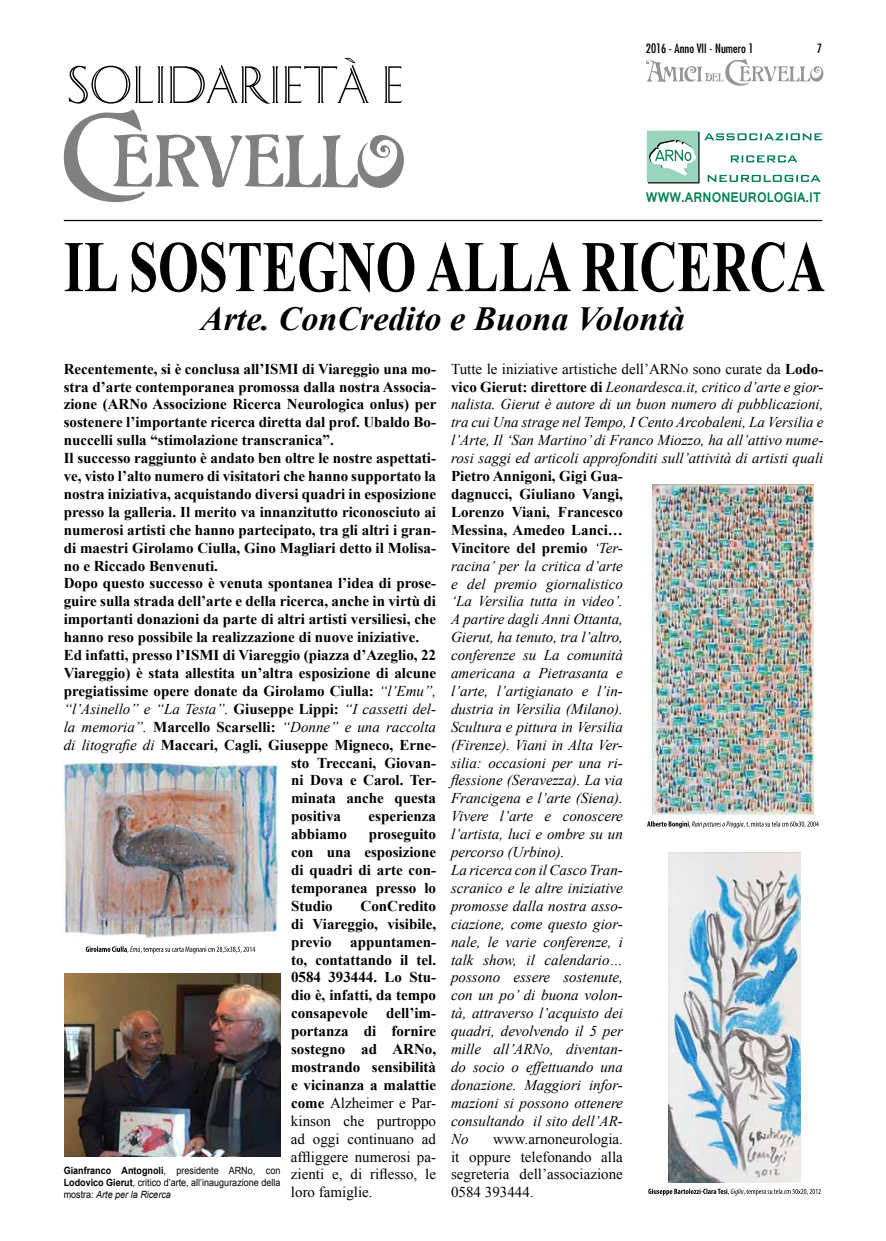
<style>
.page{position:relative;width:886px;height:1241px;background:#fff}
.page>*{position:absolute;margin:0;border:0;box-sizing:border-box;transform-origin:0 0}
.t1{font:700 72.5px "Times New Roman";color:#000;scale:.72 1}
.t2{font:53.62px "Delphian ATT";color:#000}
.t3{font:italic 700 33.75px "Times New Roman";color:#000}
.t4{font:italic 15px/17.9px "Times New Roman";color:#000;text-align:justify}
.t5{font:700 15px/17.9px "Times New Roman";color:#000;text-align:justify}
.t6{font:15px/17.9px "Times New Roman";color:#000;text-align:justify}
.t7{font:700 15px "Vrinda";color:#00814f;scale:.9 1}
.t8{font:condensed 12.5px "Futura";color:#000}
.t9{font:10px/12px "Arial";color:#000;text-align:justify;scale:.9 1}
.t10{font:700 10px "Arial";color:#000;scale:.9 1}
.s1{font-style:normal}
.s2{font-weight:700;font-style:normal}
.s3{font-weight:400;font-style:italic}
.s4{font-weight:700}
.s5{font-weight:400}
.s6{font-style:italic}
</style>
<div class="page">
<svg style="left:646px;top:59px;width:178px;height:27px"></svg>
<hr style="left:64px;top:220px;width:758px;height:1px;background:#000">
<svg style="left:63px;top:109px;width:341px;height:93px"></svg>
<svg style="left:648px;top:1188px;width:173px;height:7px"></svg>
<img style="left:668px;top:852px;width:133px;height:330px">
<img style="left:652px;top:484px;width:162px;height:329px">
<svg style="left:647px;top:821px;width:172px;height:7px"></svg>
<svg style="left:86px;top:946px;width:169px;height:7px"></svg>
<img style="left:62px;top:762px;width:216px;height:176px">
<svg style="left:647px;top:131px;width:175px;height:52px"></svg>
<img style="left:64px;top:973px;width:216px;height:183px">
<h2 class="t2" style="left:67px;top:56px;width:339px">SOLIDARIETÀ E</h2>
<p class="t8" style="left:646px;top:41px;width:109px">2016 - Anno VII - Numero 1</p>
<p class="t8" style="left:817px;top:41px;width:7px">7</p>
<p class="t7" style="left:646px;top:187px;width:196px">WWW.ARNONEUROLOGIA.IT</p>
<h1 class="t1" style="left:64px;top:217px;width:1057px">IL SOSTEGNO ALLA RICERCA</h1>
<h3 class="t3" style="left:201px;top:295px;width:485px">Arte. ConCredito e Buona Volontà</h3>
<p class="t5" style="left:64px;top:359px;width:374px">Recentemente, si è conclusa all’ISMI di Viareggio una mo&shy;stra d’arte contemporanea promossa dalla nostra Associa&shy;zione (ARN</p>
<p class="t4" style="left:451px;top:359px;width:374px"><span class="s1">Tutte le iniziative artistiche dell’ARNo sono curate da</span> <span class="s2">Lodo&shy;vico Gierut: direttore di</span> Leonardesca.it, critico d’arte e gior&shy;nalista. Gierut è autore di un buon numero di pubblicazioni, tra cui Una strage nel Tempo, I Cento Arcobaleni, La Versilia e l’Arte, Il ‘San Martino’ di Franco Miozzo, ha all’attivo nume&shy;rosi saggi ed articoli approfonditi sull’attività di artisti quali</p>
<p class="t4" style="left:451px;top:466px;width:173px;text-align:left"><span class="s2">Pietro Annigoni, Gigi Gua&shy;dagnucci, Giuliano Vangi,<br>Lorenzo Viani, Francesco<br>Messina, Amedeo Lanci…<br>Vincitore del premio</span> ‘Ter&shy;racina’ per la critica d’arte e del premio giornalistico ‘La Versilia tutta in video’.<br>A partire dagli Anni Ottanta,<br>Gierut, ha tenuto, tra l’altro, conferenze su La comunità americana a Pietrasanta e l’arte, l’artigianato e l’in&shy;dustria in Versilia (Milano).<br>Scultura e pittura in Versilia (Firenze). Viani in Alta Ver&shy;silia: occasioni per una ri&shy;flessione (Seravezza). La via<br>Francigena e l’arte (Siena).<br>Vivere l’arte e conoscere l’artista, luci e ombre su un percorso (Urbino).<br>La ricerca con il Casco Tran&shy;scranico e le altre iniziative promosse dalla nostra asso&shy;ciazione, come questo gior&shy;nale, le varie conferenze, i talk show, il calendario… possono essere sostenute, con un po’ di buona volon&shy;tà, attraverso l’acquisto dei quadri, devolvendo il 5 per mille all’ARNo, diventan&shy;do socio o effettuando una donazione. Maggiori infor&shy;mazioni si possono ottenere consultando il sito dell’AR-<br>No</p>
<p class="t5" style="left:140px;top:395px;width:298px">o Associzione Ricerca Neurologica onlus) per</p>
<p class="t5" style="left:64px;top:413px;width:374px">sostenere l’importante ricerca diretta dal prof. Ubaldo Bo-</p>
<p class="t5" style="left:64px;top:431px;width:271px">nuccelli sulla “stimolazione transcranica”.</p>
<p class="t5" style="left:64px;top:448px;width:374px">Il successo raggiunto è andato ben oltre le nostre aspettati-</p>
<p class="t5" style="left:64px;top:466px;width:374px">ve, visto l’alto numero di visitatori che hanno supportato la</p>
<p class="t5" style="left:64px;top:484px;width:374px">nostra iniziativa, acquistando diversi quadri in esposizione</p>
<p class="t5" style="left:64px;top:502px;width:374px">presso la galleria. Il merito va innanzitutto riconosciuto ai</p>
<p class="t5" style="left:64px;top:520px;width:374px">numerosi artisti che hanno partecipato, tra gli altri i gran-</p>
<p class="t5" style="left:64px;top:538px;width:374px">di maestri Girolamo Ciulla, Gino Magliari detto il Molisa-</p>
<p class="t5" style="left:64px;top:556px;width:156px">no e Riccado Benvenuti.</p>
<p class="t5" style="left:64px;top:574px;width:374px">Dopo questo successo è venuta spontanea l’idea di prose-</p>
<p class="t5" style="left:64px;top:592px;width:374px">guire sulla strada dell’arte e della ricerca, anche in virtù di</p>
<p class="t5" style="left:64px;top:610px;width:374px">importanti donazioni da parte di altri artisti versiliesi, che</p>
<p class="t5" style="left:64px;top:627px;width:357px">hanno reso possibile la realizzazione di nuove iniziative.</p>
<p class="t5" style="left:64px;top:645px;width:374px">Ed infatti, presso l’ISMI di Viareggio (piazza d’Azeglio, 22</p>
<p class="t5" style="left:64px;top:663px;width:374px">Viareggio) è stata allestita un’altra esposizione di alcune</p>
<p class="t5" style="left:64px;top:681px;width:374px">pregiatissime opere donate da Girolamo Ciulla: <span class="s3">“l’Emu”,</span></p>
<p class="t4" style="left:64px;top:699px;width:374px">“l’Asinello” e “La Testa”. <span class="s2">Giuseppe Lippi:</span> “I cassetti del-</p>
<p class="t4" style="left:64px;top:717px;width:374px">la memoria”. <span class="s2">Marcello Scarselli:</span> “Donne” e una raccolta</p>
<p class="t5" style="left:64px;top:735px;width:374px"><span class="s3">di litografie di</span> Maccari, Cagli, Giuseppe Migneco, Erne-</p>
<p class="t5" style="left:291px;top:753px;width:147px">sto Treccani, Giovan-</p>
<p class="t5" style="left:291px;top:771px;width:147px">ni Dova e Carol. Ter-</p>
<p class="t5" style="left:291px;top:788px;width:147px">minata anche questa</p>
<p class="t5" style="left:291px;top:806px;width:52px">positiva</p>
<p class="t5" style="left:369px;top:806px;width:69px">esperienza</p>
<p class="t5" style="left:291px;top:824px;width:57px">abbiamo</p>
<p class="t5" style="left:291px;top:824px;width:147px;text-indent:78px">proseguito con una esposizione di quadri di arte con&shy;temporanea presso lo Studio</p>
<p class="t5" style="left:291px;top:896px;width:147px;text-indent:70px">ConCredito di Viareggio, visibile, previo appuntamen&shy;to, contattando il tel.<br>0584 393444. Lo Stu&shy;dio è, infatti, da tempo consapevole dell’im&shy;portanza di fornire sostegno ad ARN</p>
<p class="t6" style="left:291px;top:1039px;width:147px;text-indent:134px"><span class="s4">o, mostrando sensibilità e vicinanza a malattie come</span> Alzheimer e Par&shy;kinson che purtroppo ad oggi continuano ad affliggere numerosi pa&shy;zienti e, di riflesso, le loro famiglie.</p>
<p class="t6" style="left:451px;top:1129px;width:173px;text-indent:42px">www.arnoneurologia. it oppure telefonando alla segreteria dell’associazione 0584 393444.</p>
<p class="t10" style="left:64px;top:1163px;width:192px">Gianfranco Antognoli<span class="s5">, presidente ARN</span></p>
<p class="t9" style="left:64px;top:1164px;width:242px;text-indent:184px">o, con <span class="s4">Lodovico Gierut</span>, critico d’arte, all’inaugurazione della mostra: <span class="s6">Arte per la Ricerca</span></p>
</div>
